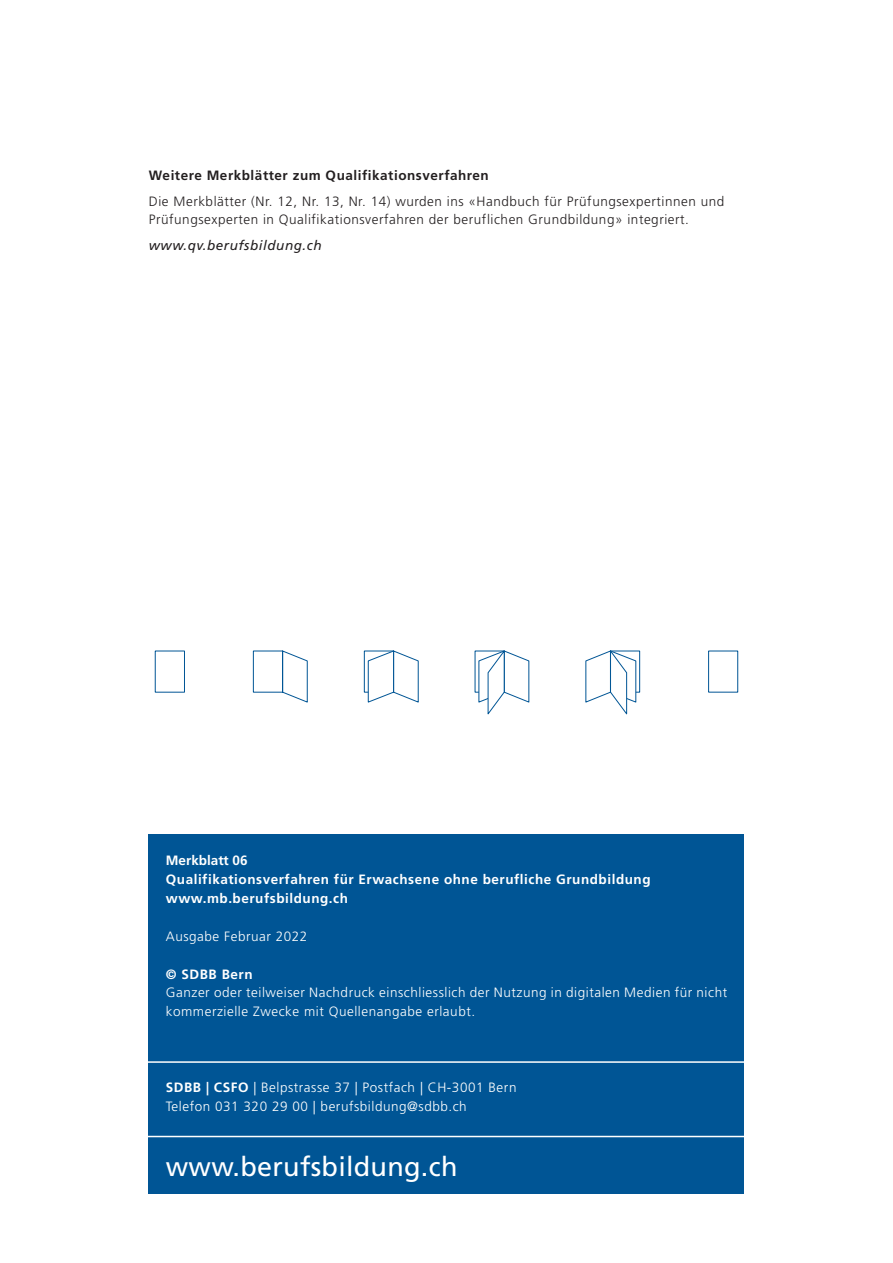
<style>
.page{position:relative;width:893px;height:1263px;background:#fff}
.page>*{position:absolute;margin:0;border:0;box-sizing:border-box;transform-origin:0 0}
.t1{font:27px "Frutiger";letter-spacing:.01em;color:#fff}
.Titel_3_fett{font:300 13.5px/18.9px "Frutiger";letter-spacing:.04em;color:#fff}
.Aufzählung{font:300 13.5px/18.9px "Frutiger";letter-spacing:.04em;color:#231f20}
.Titel_3_fett-2{font:700 13.5px "Frutiger";letter-spacing:.04em;color:#fff}
.titelMerk{font:700 13.5px "Frutiger";letter-spacing:.04em;color:#231f20}
.Aufzählung-2{font:italic 13.5px "Frutiger";letter-spacing:.04em;color:#231f20}
.Titel_3_fett-3{font:700 13.5px "Frutiger";color:#fff}
.s1{font-weight:700}
</style>
<div class="page">
<div style="left:149px;top:834px;width:595px;height:360px;background:#005595"></div>
<hr style="left:129px;top:1136px;width:660px;height:1px;background:#fff">
<hr style="left:129px;top:1061px;width:660px;height:2px;background:#fff">
<svg style="left:154px;top:650px;width:265px;height:53px"></svg>
<svg style="left:474px;top:650px;width:56px;height:65px"></svg>
<svg style="left:585px;top:650px;width:55px;height:65px"></svg>
<div style="left:708px;top:651px;width:30px;height:41px;border:1px solid #005595"></div>
<p class="titelMerk" style="left:149px;top:168px;width:341px">Weitere Merkblätter zum Qualifikationsverfahren</p>
<p class="Aufzählung" style="left:149px;top:192px;width:577px">Die Merkblätter (Nr. 12, Nr. 13, Nr. 14) wurden ins «Handbuch für Prüfungsexpertinnen und<br>Prüfungsexperten in Qualifikationsverfahren der beruflichen Grundbildung» integriert.</p>
<p class="Aufzählung-2" style="left:149px;top:237px;width:174px">www.qv.berufsbildung.ch</p>
<p class="Titel_3_fett-3" style="left:166px;top:852px;width:83px">Merkblatt 06</p>
<p class="Titel_3_fett-2" style="left:166px;top:871px;width:486px">Qualifikationsverfahren für Erwachsene ohne berufliche Grundbildung</p>
<p class="Titel_3_fett-2" style="left:166px;top:890px;width:184px">www.mb.berufsbildung.ch</p>
<p class="Titel_3_fett" style="left:166px;top:927px;width:143px">Ausgabe Februar 2022</p>
<p class="Titel_3_fett-2" style="left:166px;top:966px;width:88px">© SDBB Bern</p>
<p class="Titel_3_fett" style="left:166px;top:983px;width:563px">Ganzer oder teilweiser Nachdruck einschliesslich der Nutzung in digitalen Medien für nicht kommerzielle Zwecke mit Quellenangabe erlaubt.</p>
<p class="Titel_3_fett" style="left:166px;top:1078px;width:352px"><span class="s1">SDBB | CSFO</span> | Belpstrasse 37 | Postfach | CH-3001 Bern<br>Telefon 031 320 29 00 | berufsbildung@sdbb.ch</p>
<h1 class="t1" style="left:166px;top:1150px;width:293px">www.berufsbildung.ch</h1>
</div>
